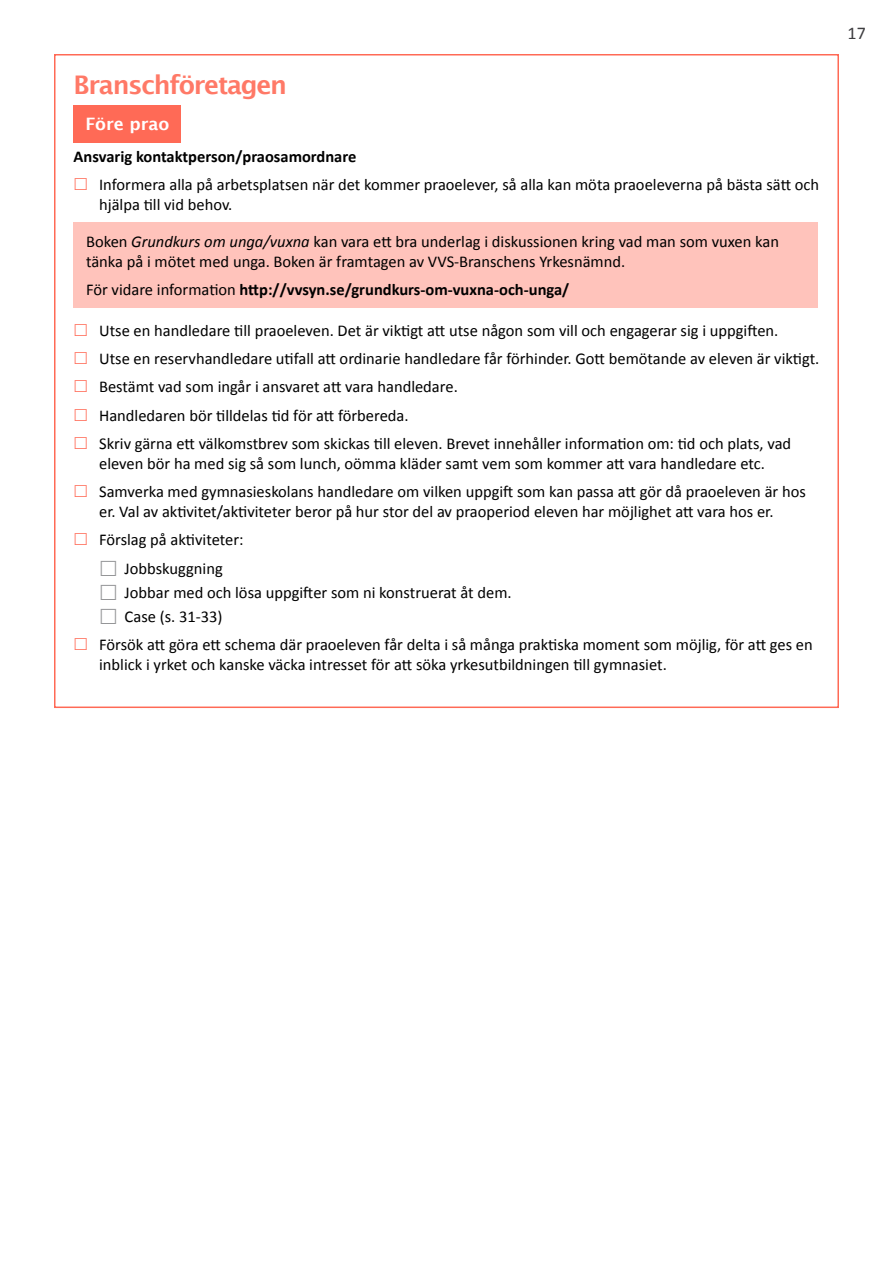
<style>
.page{position:relative;width:893px;height:1263px;background:#fff}
.page>*{position:absolute;margin:0;border:0;box-sizing:border-box;transform-origin:0 0}
.t1{font:600 25.65px "Lucida Sans";letter-spacing:-.05em;color:#ff7967}
.t2{font:18px "Calibri";color:#3e3d40}
.t3{font:600 17.1px "Lucida Sans";color:#fff}
.t4{font:16.5px/28.3px "Calibri";color:#000}
.t5{font:700 16.5px "Calibri";color:#000}
.s1{font-style:italic}
.s2{font-weight:400}
</style>
<div class="page">
<div style="left:74px;top:105px;width:107px;height:37px;background:#ff6a56"></div>
<div style="left:74px;top:222px;width:744px;height:86px;background:#ffc3bb"></div>
<h1 class="t1" style="left:74px;top:70px;width:215px">Branschföretagen</h1>
<p class="t3" style="left:85px;top:114px;width:86px">Före prao</p>
<p class="t5" style="left:74px;top:146px;width:284px">Ansvarig kontaktperson/praosamordnare</p>
<p class="t4" style="left:99px;top:175px;width:722px;line-height:19.8px">Informera alla på arbetsplatsen när det kommer praoelever, så alla kan möta praoeleverna på bästa sätt och hjälpa till vid behov.</p>
<p class="t4" style="left:86px;top:232px;width:694px;line-height:19.8px">Boken <span class="s1">Grundkurs om unga/vuxna</span> kan vara ett bra underlag i diskussionen kring vad man som vuxen kan tänka på i mötet med unga. Boken är framtagen av VVS-Branschens Yrkesnämnd.</p>
<p class="t5" style="left:86px;top:279px;width:485px"><span class="s2">För vidare information</span> http://vvsyn.se/grundkurs-om-vuxna-och-unga/</p>
<p class="t4" style="left:99px;top:316px;width:722px">Utse en handledare till praoeleven. Det är viktigt att utse någon som vill och engagerar sig i uppgiften.<br>Utse en reservhandledare utifall att ordinarie handledare får förhinder. Gott bemötande av eleven är viktigt.<br>Bestämt vad som ingår i ansvaret att vara handledare.<br>Handledaren bör tilldelas tid för att förbereda.<br>Skriv gärna ett välkomstbrev som skickas till eleven. Brevet innehåller information om: tid och plats, vad</p>
<p class="t4" style="left:99px;top:449px;width:708px">eleven bör ha med sig så som lunch, oömma kläder samt vem som kommer att vara handledare etc.<br>Samverka med gymnasieskolans handledare om vilken uppgift som kan passa att gör då praoeleven är hos</p>
<p class="t4" style="left:99px;top:497px;width:676px">er. Val av aktivitet/aktiviteter beror på hur stor del av praoperiod eleven har möjlighet att vara hos er.</p>
<p class="t4" style="left:99px;top:526px;width:146px">Förslag på aktiviteter:</p>
<p class="t4" style="left:125px;top:554px;width:100px">Jobbskuggning</p>
<p class="t4" style="left:125px;top:580px;width:389px;line-height:24px">Jobbar med och lösa uppgifter som ni konstruerat åt dem.<br>Case (s. 31-33)</p>
<p class="t4" style="left:99px;top:635px;width:715px;line-height:19.8px">Försök att göra ett schema där praoeleven får delta i så många praktiska moment som möjlig, för att ges en inblick i yrket och kanske väcka intresset för att söka yrkesutbildningen till gymnasiet.</p>
<p class="t2" style="left:848px;top:22px;width:20px">17</p>
</div>
